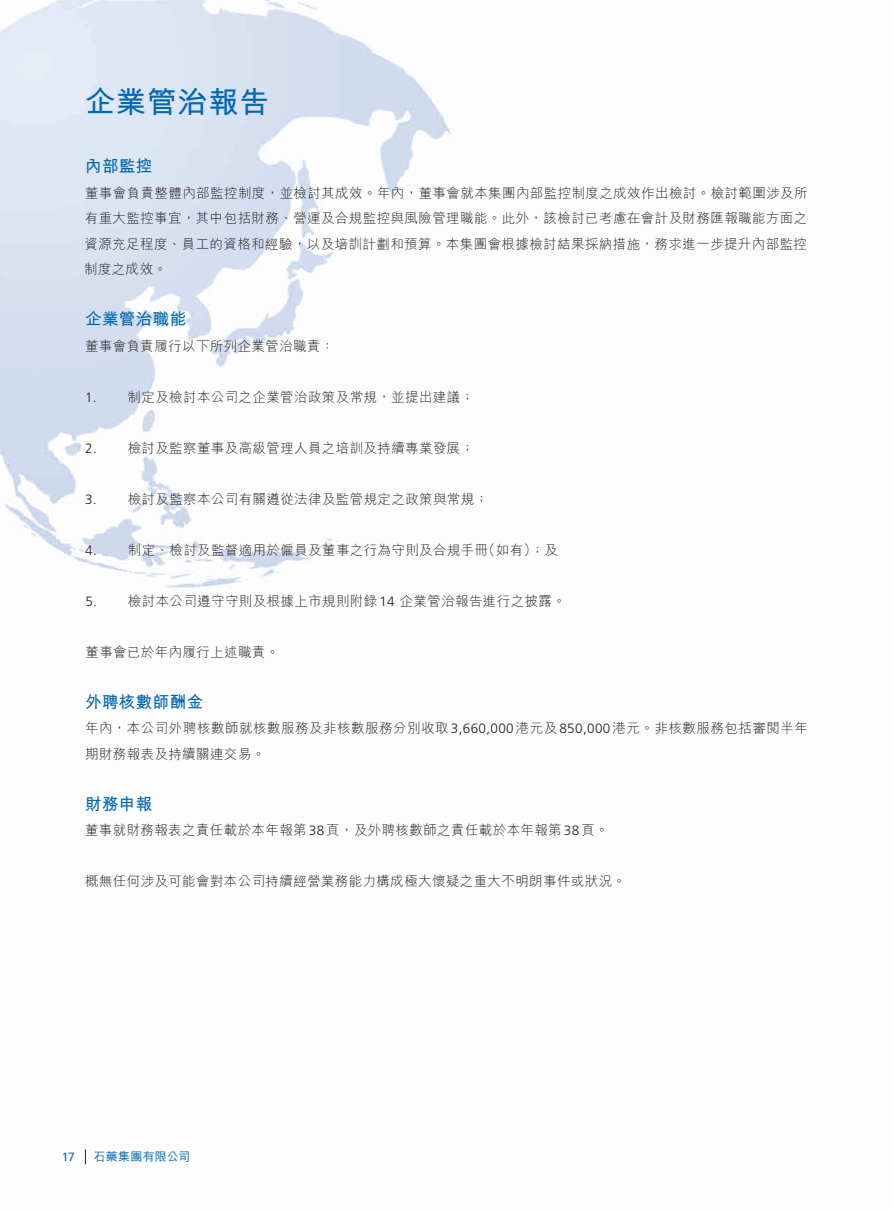
<style>
.page{position:relative;width:893px;height:1212px;background:#fff}
.page>*{position:absolute;margin:0;border:0;box-sizing:border-box;transform-origin:0 0}
.t1{font:700 30px "M Hei HK";letter-spacing:.03em;color:#0168b3}
.t2{font:700 16.5px "M Hei HK";letter-spacing:.03em;color:#0168b3}
.t3{font:300 13.5px/25.5px "M Hei HK";letter-spacing:.03em;color:#231f20;text-align:justify}
.t4{font:300 13.5px "Frutiger";color:#231f20}
.t5{font:500 12px "M Hei HK";letter-spacing:.015em;color:#0168b3}
.t6{font:12px "Frutiger";color:#0168b3}
.s1{font-family:"Frutiger"}
</style>
<div class="page">
<img style="left:0;top:0;width:452px;height:1165px">
<svg style="left:85px;top:1149px;width:1px;height:15px"></svg>
<h1 class="t1" style="left:85px;top:80px;width:186px">企業管治報告</h1>
<p class="t2" style="left:85px;top:154px;width:69px">內部監控</p>
<p class="t3" style="left:84px;top:179px;width:725px">董事會負責整體內部監控制度，並檢討其成效。年內，董事會就本集團內部監控制度之成效作出檢討。檢討範圍涉及所有重大監控事宜，其中包括財務、營運及合規監控與風險管理職能。此外，該檢討已考慮在會計及財務匯報職能方面之資源充足程度、員工的資格和經驗，以及培訓計劃和預算。本集團會根據檢討結果採納措施，務求進一步提升內部監控制度之成效。</p>
<p class="t2" style="left:85px;top:307px;width:103px">企業管治職能</p>
<p class="t3" style="left:85px;top:332px;width:251px">董事會負責履行以下所列企業管治職責：</p>
<p class="t3" style="left:128px;top:383px;width:348px">制定及檢討本公司之企業管治政策及常規，並提出建議;</p>
<p class="t4" style="left:85px;top:389px;width:13px">1.</p>
<p class="t4" style="left:85px;top:440px;width:13px">2.</p>
<p class="t3" style="left:128px;top:434px;width:348px">檢討及監察董事及高級管理人員之培訓及持續專業發展;</p>
<p class="t4" style="left:85px;top:491px;width:13px">3.</p>
<p class="t3" style="left:128px;top:485px;width:362px">檢討及監察本公司有關遵從法律及監管規定之政策與常規;</p>
<p class="t4" style="left:85px;top:542px;width:13px">4.</p>
<p class="t3" style="left:482px;top:536px;width:78px">（如有）；及</p>
<p class="t3" style="left:128px;top:536px;width:362px">制定、檢討及監督適用於僱員及董事之行為守則及合規手冊</p>
<p class="t3" style="left:128px;top:587px;width:439px">檢討本公司遵守守則及根據上市規則附錄 <span class="s1">14</span> 企業管治報告進行之披露。</p>
<p class="t4" style="left:85px;top:593px;width:13px">5.</p>
<p class="t3" style="left:85px;top:638px;width:195px">董事會已於年內履行上述職責。</p>
<p class="t2" style="left:85px;top:690px;width:120px">外聘核數師酬金</p>
<p class="t3" style="left:85px;top:715px;width:724px">年內，本公司外聘核數師就核數服務及非核數服務分別收取<span class="s1">3,660,000</span>港元及<span class="s1">850,000</span>港元。非核數服務包括審閱半年期財務報表及持續關連交易。</p>
<p class="t2" style="left:85px;top:792px;width:69px">財務申報</p>
<p class="t3" style="left:85px;top:817px;width:525px">董事就財務報表之責任載於本年報第<span class="s1">38</span>頁，及外聘核數師之責任載於本年報第<span class="s1">38</span>頁。</p>
<p class="t3" style="left:85px;top:868px;width:542px">概無任何涉及可能會對本公司持續經營業務能力構成極大懷疑之重大不明朗事件或狀況。</p>
<p class="t6" style="left:62px;top:1149px;width:15px">17</p>
<p class="t5" style="left:94px;top:1148px;width:98px">石藥集團有限公司</p>
</div>
